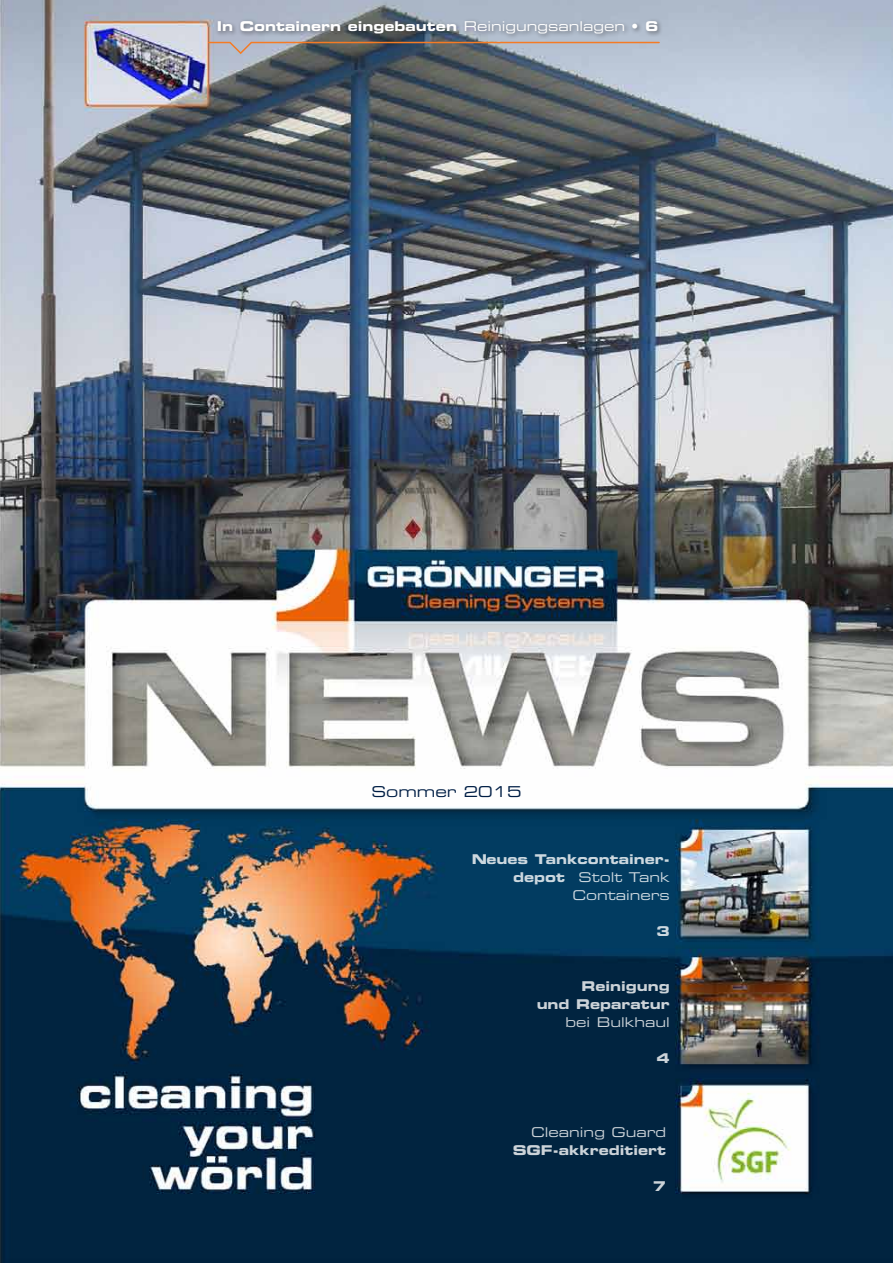
<style>
.page{position:relative;width:893px;height:1263px;background:#fff}
.page>*{position:absolute;margin:0;border:0;box-sizing:border-box;transform-origin:0 0}
.t1{font:15px "Eurostile LT Std Ex 2";color:#001e45}
.t2{font:13.5px/18px "Eurostile LT Std Bold Ex 2";color:#fff;text-align:right}
.t3{font:13.5px/18px "Eurostile LT Std Ex 2";color:#fff;text-align:right}
.s1{font-family:"Eurostile LT Std Ex 2"}
.s2{font-family:"Eurostile LT Std Bold Ex 2"}
</style>
<div class="page">
<img style="left:0;top:0;width:893px;height:1263px">
<div style="left:215px;top:18px;width:448px;height:21px;background:#231f20;opacity:.5"></div>
<svg style="left:207px;top:41px;width:454px;height:14px"></svg>
<p class="t2" style="left:217px;top:17px;width:443px">In Containern eingebauten <span class="s1">Reinigungsanlagen</span> • 6</p>
<p class="t1" style="left:371px;top:782px;width:152px">Sommer 2015</p>
<p class="t2" style="left:471px;top:849px;width:200px">Neues Tankcontainer-</p>
<p class="t3" style="left:513px;top:867px;width:158px"><span class="s2">depot</span> Stolt Tank<br>Containers</p>
<p class="t2" style="left:656px;top:921px;width:15px">3</p>
<p class="t2" style="left:536px;top:977px;width:135px">Reinigung<br>und Reparatur</p>
<p class="t3" style="left:565px;top:1013px;width:106px">bei Bulkhaul</p>
<p class="t2" style="left:656px;top:1049px;width:15px">4</p>
<p class="t3" style="left:531px;top:1122px;width:136px">Cleaning Guard</p>
<p class="t2" style="left:512px;top:1140px;width:155px">SGF-akkreditiert</p>
<p class="t2" style="left:653px;top:1176px;width:15px">7</p>
</div>
